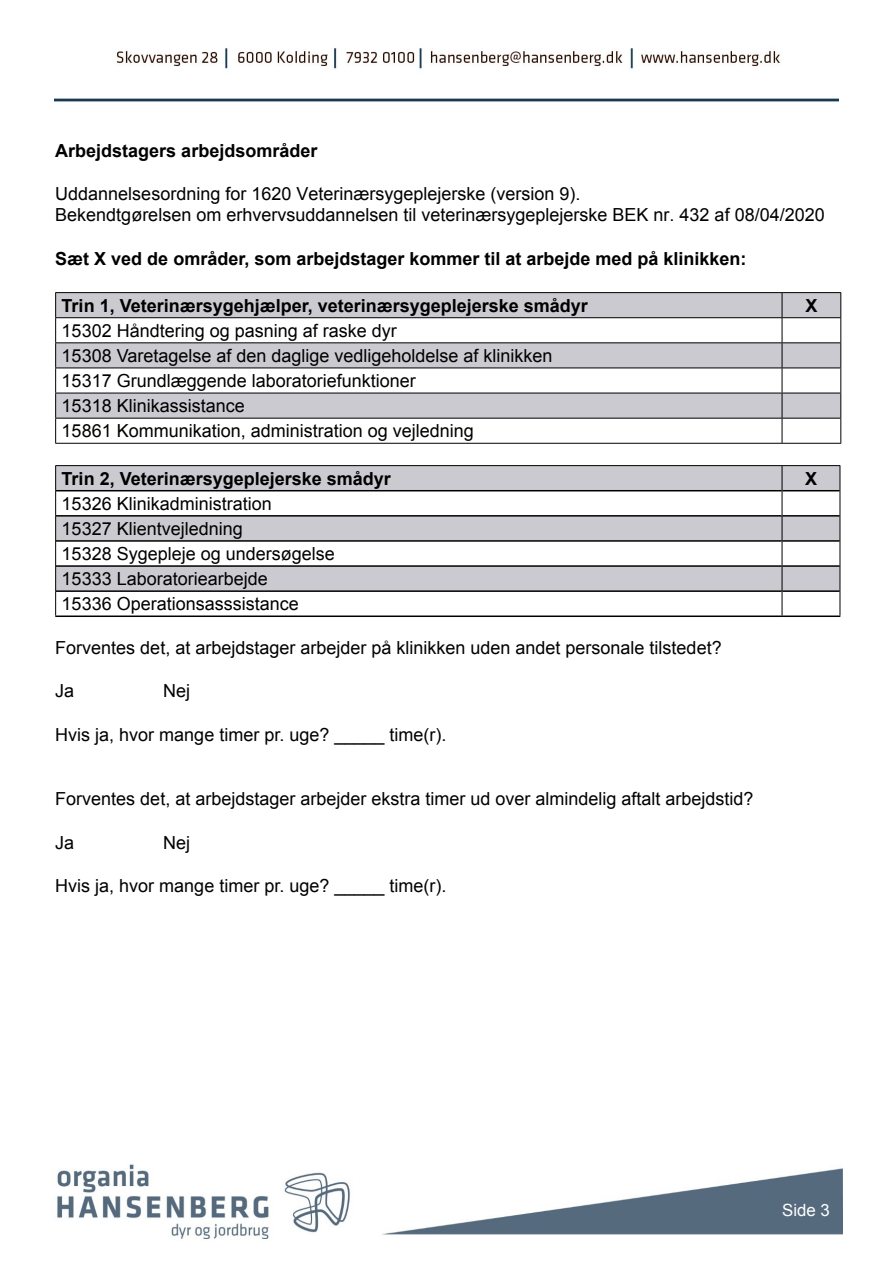
<style>
.page{position:relative;width:893px;height:1263px;background:#fff}
.page>*{position:absolute;margin:0;border:0;box-sizing:border-box;transform-origin:0 0}
.t1{font:18px/25px "Arial";color:#000}
.t2{font:700 18px "Arial";color:#000}
.t3{font:16.8px "Arial";color:#fff}
</style>
<div class="page">
<img style="left:54px;top:48px;width:785px;height:54px">
<img style="left:57px;top:1164px;width:786px;height:75px">
<svg style="left:56px;top:293px;width:784px;height:125px;fill:#cacad0"></svg>
<hr style="left:55px;top:292px;width:727px;height:1px;background:#000">
<hr style="left:782px;top:292px;width:59px;height:1px;background:#000">
<hr style="left:55px;top:317px;width:727px;height:1px;background:#000">
<hr style="left:782px;top:317px;width:59px;height:1px;background:#000">
<hr style="left:55px;top:342px;width:727px;height:1px;background:#000">
<hr style="left:782px;top:342px;width:59px;height:1px;background:#000">
<hr style="left:55px;top:368px;width:727px;height:1px;background:#000">
<hr style="left:782px;top:368px;width:59px;height:1px;background:#000">
<hr style="left:55px;top:393px;width:727px;height:1px;background:#000">
<hr style="left:782px;top:393px;width:59px;height:1px;background:#000">
<hr style="left:55px;top:418px;width:727px;height:1px;background:#000">
<svg style="left:55px;top:293px;width:1px;height:150px"></svg>
<hr style="left:782px;top:418px;width:59px;height:1px;background:#000">
<svg style="left:782px;top:293px;width:1px;height:150px"></svg>
<svg style="left:840px;top:293px;width:1px;height:150px"></svg>
<hr style="left:55px;top:443px;width:727px;height:1px;background:#000">
<hr style="left:782px;top:443px;width:59px;height:1px;background:#000">
<svg style="left:56px;top:466px;width:784px;height:124px;fill:#cacad0"></svg>
<hr style="left:56px;top:490px;width:726px;height:1px;background:#000">
<hr style="left:782px;top:490px;width:58px;height:1px;background:#000">
<hr style="left:56px;top:515px;width:726px;height:2px;background:#000">
<hr style="left:782px;top:515px;width:58px;height:2px;background:#000">
<hr style="left:56px;top:540px;width:726px;height:2px;background:#000">
<hr style="left:782px;top:540px;width:58px;height:2px;background:#000">
<hr style="left:56px;top:565px;width:726px;height:2px;background:#000">
<hr style="left:782px;top:565px;width:58px;height:2px;background:#000">
<hr style="left:56px;top:590px;width:726px;height:2px;background:#000">
<hr style="left:782px;top:590px;width:58px;height:2px;background:#000">
<hr style="left:55px;top:615px;width:727px;height:2px;background:#000">
<hr style="left:782px;top:615px;width:58px;height:2px;background:#000">
<hr style="left:55px;top:465px;width:727px;height:1px;background:#000">
<hr style="left:782px;top:465px;width:58px;height:1px;background:#000">
<svg style="left:55px;top:466px;width:1px;height:149px"></svg>
<svg style="left:782px;top:466px;width:1px;height:149px"></svg>
<svg style="left:840px;top:466px;width:1px;height:149px"></svg>
<p class="t2" style="left:55px;top:138px;width:264px">Arbejdstagers arbejdsområder</p>
<p class="t1" style="left:55px;top:183px;width:771px;line-height:21.6px">Uddannelsesordning for 1620 Veterinærsygeplejerske (version 9).<br>Bekendtgørelsen om erhvervsuddannelsen til veterinærsygeplejerske BEK nr. 432 af 08/04/2020</p>
<p class="t2" style="left:55px;top:246px;width:693px">Sæt X ved de områder, som arbejdstager kommer til at arbejde med på klinikken:</p>
<p class="t2" style="left:62px;top:294px;width:528px">Trin 1, Veterinærsygehjælper, veterinærsygeplejerske smådyr</p>
<p class="t2" style="left:805px;top:294px;width:14px">X</p>
<p class="t1" style="left:62px;top:318px;width:492px">15302 Håndtering og pasning af raske dyr<br>15308 Varetagelse af den daglige vedligeholdelse af klinikken 15317 Grundlæggende laboratoriefunktioner<br>15318 Klinikassistance<br>15861 Kommunikation, administration og vejledning</p>
<p class="t2" style="left:62px;top:466px;width:331px">Trin 2, Veterinærsygeplejerske smådyr</p>
<p class="t2" style="left:805px;top:466px;width:14px">X</p>
<p class="t1" style="left:62px;top:491px;width:275px">15326 Klinikadministration<br>15327 Klientvejledning<br>15328 Sygepleje og undersøgelse<br>15333 Laboratoriearbejde<br>15336 Operationsasssistance</p>
<p class="t1" style="left:55px;top:636px;width:668px">Forventes det, at arbejdstager arbejder på klinikken uden andet personale tilstedet?</p>
<p class="t1" style="left:55px;top:679px;width:21px">Ja</p>
<p class="t1" style="left:163px;top:679px;width:28px">Nej</p>
<p class="t1" style="left:55px;top:722px;width:393px">Hvis ja, hvor mange timer pr. uge? _____ time(r).</p>
<p class="t1" style="left:55px;top:787px;width:700px">Forventes det, at arbejdstager arbejder ekstra timer ud over almindelig aftalt arbejdstid?</p>
<p class="t1" style="left:55px;top:830px;width:21px">Ja</p>
<p class="t1" style="left:163px;top:830px;width:28px">Nej</p>
<p class="t1" style="left:55px;top:873px;width:393px">Hvis ja, hvor mange timer pr. uge? _____ time(r).</p>
<p class="t3" style="left:782px;top:1199px;width:49px">Side 3</p>
</div>
